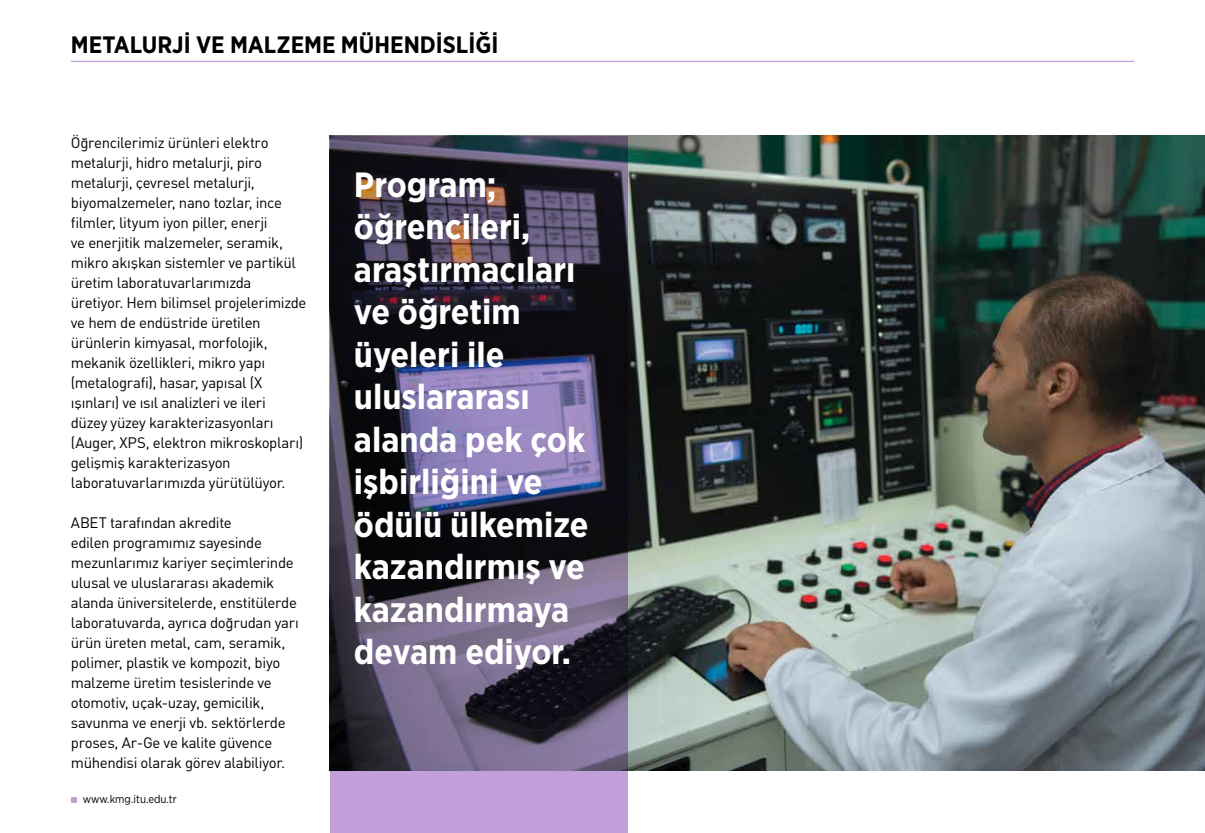
<style>
.page{position:relative;width:1205px;height:833px;background:#fff}
.page>*{position:absolute;margin:0;border:0;box-sizing:border-box;transform-origin:0 0}
.t1{font:700 35px/42.5px "Gotham Narrow";color:#fff}
.t2{font:700 23.75px "Gotham Narrow";color:#000}
.t3{font:15px/20px "DIN Tr";letter-spacing:-.025em;color:#000}
.t4{font:11.25px "Gotham Narrow";color:#000}
</style>
<div class="page">
<img style="left:627px;top:136px;width:578px;height:635px">
<svg style="left:71px;top:797px;width:6px;height:6px"></svg>
<hr style="left:71px;top:61px;width:1063px;height:1px;background:#c29fd8">
<svg style="left:330px;top:136px;width:297px;height:697px;background:#4d455d"></svg>
<h2 class="t2" style="left:71px;top:30px;width:429px">METALURJİ VE MALZEME MÜHENDİSLİĞİ</h2>
<p class="t3" style="left:71px;top:132px;width:237px">Öğrencilerimiz ürünleri elektro metalurji, hidro metalurji, piro metalurji, çevresel metalurji, biyomalzemeler, nano tozlar, ince filmler, lityum iyon piller, enerji<br>ve enerjitik malzemeler, seramik, mikro akışkan sistemler ve partikül üretim laboratuvarlarımızda üretiyor. Hem bilimsel projelerimizde ve hem de endüstride üretilen ürünlerin kimyasal, morfolojik, mekanik özellikleri, mikro yapı (metalografi), hasar, yapısal (X ışınları) ve ısıl analizleri ve ileri<br>düzey yüzey karakterizasyonları (Auger, XPS, elektron mikroskopları) gelişmiş karakterizasyon laboratuvarlarımızda yürütülüyor.</p>
<p class="t3" style="left:71px;top:512px;width:230px">ABET tarafından akredite<br>edilen programımız sayesinde mezunlarımız kariyer seçimlerinde ulusal ve uluslararası akademik alanda üniversitelerde, enstitülerde laboratuvarda, ayrıca doğrudan yarı ürün üreten metal, cam, seramik, polimer, plastik ve kompozit, biyo malzeme üretim tesislerinde ve otomotiv, uçak-uzay, gemicilik, savunma ve enerji vb. sektörlerde proses, Ar-Ge ve kalite güvence mühendisi olarak görev alabiliyor.</p>
<p class="t4" style="left:83px;top:792px;width:95px">www.kmg.itu.edu.tr</p>
<h1 class="t1" style="left:354px;top:163px;width:236px">Program; öğrencileri, araştırmacıları ve öğretim üyeleri ile uluslararası alanda pek çok işbirliğini ve ödülü ülkemize kazandırmış ve kazandırmaya devam ediyor.</h1>
</div>
